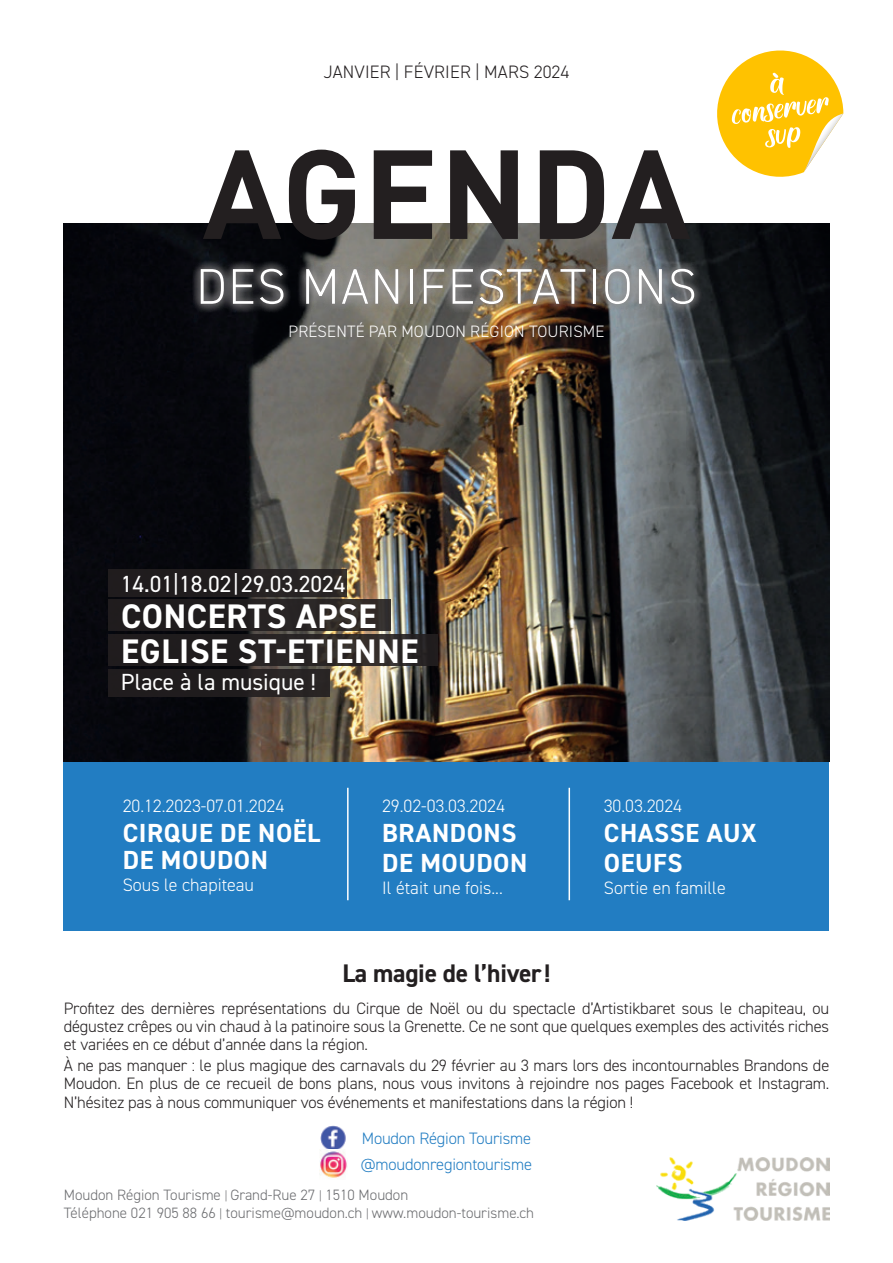
<style>
.page{position:relative;width:893px;height:1263px;background:#fff}
.page>*{position:absolute;margin:0;border:0;box-sizing:border-box;transform-origin:0 0}
.t1{font:700 124.35px "DINOT";letter-spacing:.01em;color:#231f20}
.t2{font:300 50.25px "DIN2014";letter-spacing:.035em;color:#fff}
.t3{font:700 34.2px/35.1px "DIN2014";letter-spacing:.02em;color:#fff}
.t4{font:700 26.25px/30px "DIN2014";letter-spacing:.02em;color:#fff}
.t5{font:700 25.5px "DIN2014";letter-spacing:-.01em;color:#231f20}
.t6{font:23.4px "DIN2014";color:#fff}
.t7{font:300 18px "DIN2014";color:#fff}
.t8{font:300 18px "DIN2014";letter-spacing:.01em;color:#231f20}
.t9{font:300 16.5px/18px "DIN2014";letter-spacing:-.01em;color:#231f20;text-align:justify}
.t10{font:300 16.5px/25.5px "DIN2014";letter-spacing:-.01em;color:#227dc2}
.t11{font:300 16.5px "DIN2014";letter-spacing:.01em;color:#fff}
.t12{font:300 15px/18px "DIN2014";color:#6c6d70}
.s1{font-size:12px}
</style>
<div class="page">
<div style="left:64px;top:755px;width:765px;height:176px;background:#227dc2"></div>
<img style="left:64px;top:223px;width:765px;height:539px">
<img style="left:657px;top:1157px;width:172px;height:63px">
<div style="left:191px;top:260px;width:512px;height:54px;background:#fff;opacity:.75"></div>
<hr style="left:569px;top:788px;width:1px;height:112px;background:#fff">
<hr style="left:347px;top:788px;width:2px;height:112px;background:#fff">
<div style="left:108px;top:569px;width:239px;height:27px;background:#231f20"></div>
<div style="left:108px;top:600px;width:283px;height:31px;background:linear-gradient(to right,#1a171a,#332d2a)"></div>
<svg style="left:108px;top:634px;width:330px;height:32px;background:#262222"></svg>
<div style="left:108px;top:669px;width:222px;height:27px;background:#231f20"></div>
<img style="left:320px;top:1125px;width:26px;height:24px">
<img style="left:320px;top:1149px;width:27px;height:29px">
<svg style="left:717px;top:50px;width:126px;height:127px"></svg>
<p class="t8" style="left:324px;top:61px;width:247px">JANVIER | FÉVRIER | MARS 2024</p>
<h1 class="t1" style="left:202px;top:97px;width:490px">AGENDA</h1>
<h2 class="t2" style="left:196px;top:256px;width:502px">DES MANIFESTATIONS</h2>
<p class="t11" style="left:289px;top:322px;width:317px">PRÉSENTÉ PAR MOUDON RÉGION TOURISME</p>
<h3 class="t6" style="left:121px;top:569px;width:226px">14.01|18.02|29.03.2024</h3>
<h3 class="t3" style="left:121px;top:598px;width:299px">CONCERTS APSE<br>EGLISE ST-ETIENNE</h3>
<h3 class="t6" style="left:121px;top:667px;width:196px">Place à la musique !</h3>
<p class="t7" style="left:123px;top:795px;width:163px">20.12.2023-07.01.2024</p>
<h3 class="t4" style="left:123px;top:819px;width:199px;line-height:27px">CIRQUE DE NOËL<br>DE MOUDON</h3>
<p class="t7" style="left:123px;top:874px;width:133px">Sous le chapiteau</p>
<p class="t7" style="left:382px;top:795px;width:124px">29.02-03.03.2024</p>
<h3 class="t4" style="left:382px;top:817px;width:147px">BRANDONS<br>DE MOUDON</h3>
<p class="t7" style="left:382px;top:877px;width:122px">Il était une fois...</p>
<p class="t7" style="left:604px;top:795px;width:80px">30.03.2024</p>
<h3 class="t4" style="left:604px;top:817px;width:154px">CHASSE AUX<br>OEUFS</h3>
<p class="t7" style="left:604px;top:877px;width:124px">Sortie en famille</p>
<h3 class="t5" style="left:342px;top:956px;width:210px">La magie de l’hiver !</h3>
<p class="t9" style="left:64px;top:999px;width:767px">Profitez des dernières représentations du Cirque de Noël ou du spectacle d’Artistikbaret sous le chapiteau, ou dégustez crêpes ou vin chaud à la patinoire sous la Grenette. Ce ne sont que quelques exemples des activités riches et variées en ce début d’année dans la région.</p>
<p class="t9" style="left:64px;top:1056px;width:767px">À ne pas manquer : le plus magique des carnavals du 29 février au 3 mars lors des incontournables Brandons de<br>Moudon. En plus de ce recueil de bons plans, nous vous invitons à rejoindre nos pages Facebook et Instagram.</p>
<p class="t9" style="left:64px;top:1093px;width:571px">N’hésitez pas à nous communiquer vos événements et manifestations dans la région !</p>
<p class="t10" style="left:361px;top:1126px;width:173px">Moudon Région Tourisme @moudonregiontourisme</p>
<p class="t12" style="left:64px;top:1186px;width:472px">Moudon Région Tourisme <span class="s1">|</span> Grand-Rue 27 <span class="s1">|</span> 1510 Moudon<br>Téléphone 021 905 88 66 <span class="s1">|</span> tourisme@moudon.ch <span class="s1">|</span> www.moudon-tourisme.ch</p>
</div>
